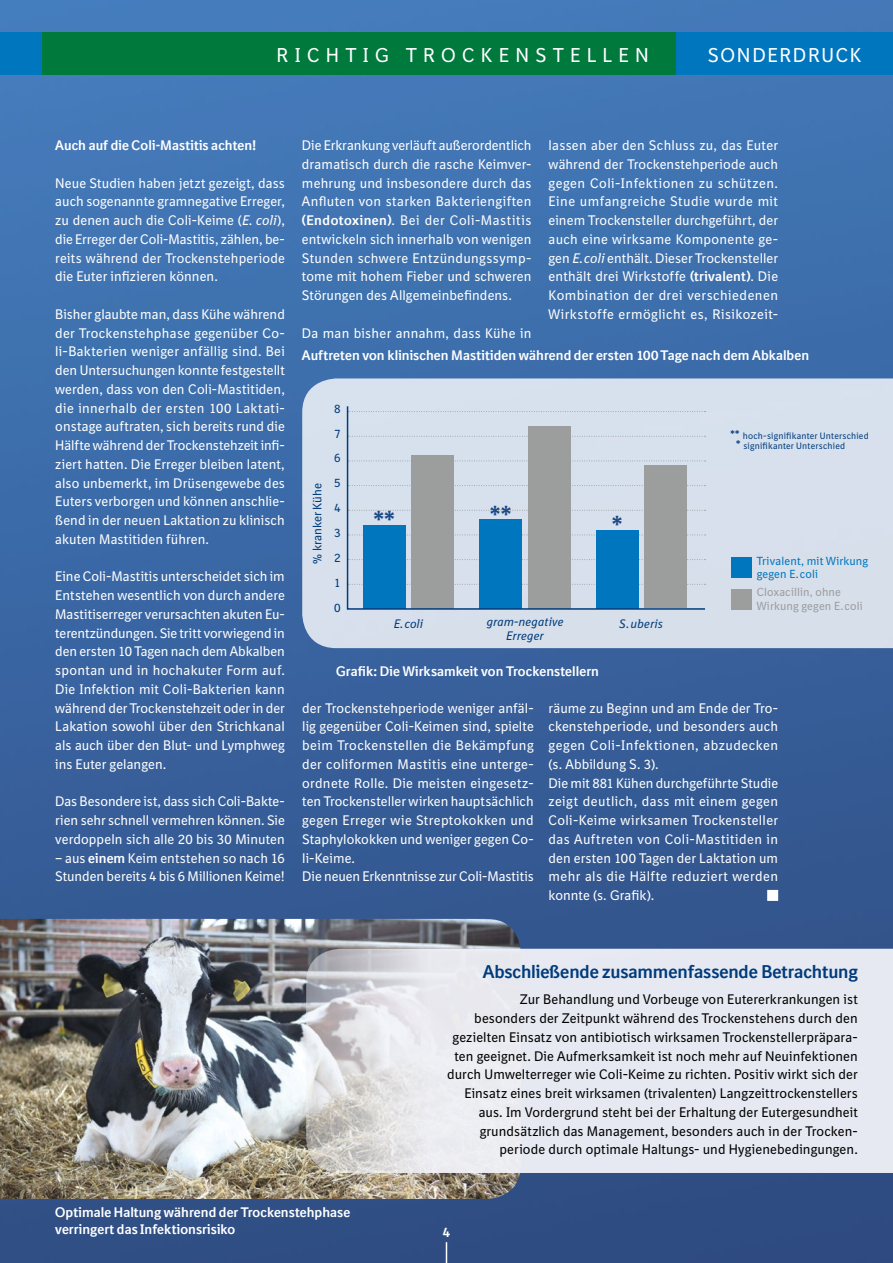
<style>
.page{position:relative;width:893px;height:1263px;background:#fff}
.page>*{position:absolute;margin:0;border:0;box-sizing:border-box;transform-origin:0 0}
.t1{font:19.5px "BI Sans NEXT";color:#fff}
.t2{font:700 18px "BI Sans NEXT";letter-spacing:-.005em;color:#003c7c}
.t3{font:13.5px/18.8px "BI Sans NEXT";letter-spacing:.01em;color:#fff;text-align:justify}
.t4{font:13.5px/18.8px "BI Sans NEXT";letter-spacing:.005em;color:#000;text-align:right}
.t5{font:700 13.5px/17.2px "BI Sans NEXT";letter-spacing:.005em;color:#fff}
.t6{font:italic 12px/14.2px "BI Sans NEXT";letter-spacing:.015em;color:#003c7c;text-align:center}
.t7{font:12px/24.9px "BI Sans NEXT";color:#003c7c;text-align:justify}
.t8{font:11.4px/13.5px "BI Sans NEXT";letter-spacing:.01em;color:#9c9d9d}
.t9{font:11.4px/13.5px "BI Sans NEXT";letter-spacing:.01em;color:#0076be}
.t10{font:9px/10.5px "BI Sans NEXT";letter-spacing:.02em;color:#003c7c}
.s1{font-style:italic}
.s2{font-weight:700}
.s3{font-size:12px}
</style>
<div class="page">
<img style="left:0;top:0;width:893px;height:1263px">
<img style="left:0;top:919px;width:521px;height:280px">
<svg style="left:306px;top:949px;width:587px;height:224px;background:#e4e5ec"></svg>
<div style="left:676px;top:33px;width:217px;height:42px;background:#0076be"></div>
<div style="left:0;top:33px;width:43px;height:42px;background:#0076be"></div>
<div style="left:43px;top:33px;width:633px;height:42px;background:#00793d"></div>
<div style="left:302px;top:378px;width:591px;height:270px;background:#d7e0ec"></div>
<div style="left:731px;top:557px;width:20px;height:21px;background:#0076be"></div>
<div style="left:731px;top:589px;width:20px;height:20px;background:#9c9d9d"></div>
<svg style="left:446px;top:1242px;width:1px;height:21px"></svg>
<div style="left:767px;top:890px;width:11px;height:11px;background:#fff;border:2px solid #fff"></div>
<svg style="left:346px;top:405px;width:360px;height:205px;background:#a4bcce"></svg>
<svg style="left:348px;top:505px;width:358px;height:20px;background:#b9c3cd"></svg>
<h1 class="t1" style="left:276px;top:43px;width:35px">R ichtig</h1>
<h1 class="t1" style="left:406px;top:43px;width:19px">trockenstellen</h1>
<h1 class="t1" style="left:708px;top:43px;width:28px">Sonderdr</h1>
<h1 class="t1" style="left:821px;top:43px;width:28px">uck</h1>
<p class="t5" style="left:55px;top:136px;width:203px">Auch auf die Coli-Mastitis achten!</p>
<p class="t3" style="left:55px;top:173px;width:231px">Neue Studien haben jetzt gezeigt, dass auch sogenannte gramnegative Erreger, zu denen auch die Coli-Keime (<span class="s1">E. coli</span>), die Erreger der Coli-Mastitis, zählen, be&shy;reits während der Trockenstehperiode die Euter infizieren können.</p>
<p class="t3" style="left:55px;top:305px;width:231px">Bisher glaubte man, dass Kühe während der Trockenstehphase gegenüber Co&shy;li-Bakterien weniger anfällig sind. Bei den Untersuchungen konnte festgestellt werden, dass von den Coli-Mastitiden, die innerhalb der ersten 100 Laktati&shy;onstage auftraten, sich bereits rund die Hälfte während der Trockenstehzeit infi&shy;ziert hatten. Die Erreger bleiben latent, also unbemerkt, im Drüsengewebe des Euters verborgen und können anschlie&shy;ßend in der neuen Laktation zu klinisch akuten Mastitiden führen.</p>
<p class="t3" style="left:55px;top:567px;width:231px">Eine Coli-Mastitis unterscheidet sich im Entstehen wesentlich von durch andere Mastitiserreger verursachten akuten Eu&shy;terentzündungen. Sie tritt vorwiegend in den ersten 10 Tagen nach dem Abkalben spontan und in hochakuter Form auf.<br>Die Infektion mit Coli-Bakterien kann während der Trockenstehzeit oder in der Lakation sowohl über den Strichkanal als auch über den Blut- und Lymphweg ins Euter gelangen.</p>
<p class="t3" style="left:55px;top:792px;width:231px">Das Besondere ist, dass sich Coli-Bakte&shy;rien sehr schnell vermehren können. Sie verdoppeln sich alle 20 bis 30 Minuten</p>
<p class="t3" style="left:55px;top:848px;width:231px">– aus <span class="s2">einem</span> Keim entstehen so nach 16<br>Stunden bereits 4 bis 6 Millionen Keime!</p>
<p class="t3" style="left:302px;top:136px;width:231px">Die Erkrankung verläuft außerordentlich dramatisch durch die rasche Keimver&shy;mehrung und insbesondere durch das Anfluten von starken Bakteriengiften <span class="s2">(Endotoxinen)</span>. Bei der Coli-Mastitis entwickeln sich innerhalb von wenigen Stunden schwere Entzündungssymp&shy;tome mit hohem Fieber und schweren Störungen des Allgemeinbefindens.</p>
<p class="t3" style="left:302px;top:323px;width:231px">Da man bisher annahm, dass Kühe in</p>
<p class="t3" style="left:549px;top:136px;width:231px">lassen aber den Schluss zu, das Euter während der Trockenstehperiode auch gegen Coli-Infektionen zu schützen.<br>Eine umfangreiche Studie wurde mit einem Trockensteller durchgeführt, der auch eine wirksame Komponente ge&shy;gen <span class="s1">E.coli</span> enthält. Dieser Trockensteller enthält drei Wirkstoffe <span class="s2">(trivalent)</span>. Die Kombination der drei verschiedenen Wirkstoffe ermöglicht es, Risikozeit-</p>
<p class="t5" style="left:302px;top:347px;width:509px">Auftreten von klinischen Mastitiden während der ersten 100 Tage nach dem Abkalben</p>
<p class="t7" style="left:305px;top:564px;width:82px;rotate:-90deg">% kranker Kühe</p>
<p class="t7" style="left:334px;top:396px;width:8px">8<br>7<br>6<br>5<br>4<br>3<br>2<br>1<br>0</p>
<p class="t6" style="left:394px;top:617px;width:31px">E.coli</p>
<p class="t6" style="left:486px;top:614px;width:78px">gram-negative<br>Erreger</p>
<p class="t6" style="left:619px;top:617px;width:45px">S.uberis</p>
<p class="t5" style="left:336px;top:662px;width:264px">Grafik: Die Wirksamkeit von Trockenstellern</p>
<p class="t10" style="left:736px;top:430px;width:134px;text-indent:-6px"><span class="s3">**</span> hoch-signifikanter Unterschied <span class="s3">*</span> signifikanter Unterschied</p>
<p class="t9" style="left:757px;top:554px;width:113px">Trivalent, mit Wirkung gegen E.coli</p>
<p class="t8" style="left:757px;top:585px;width:107px">Cloxacillin, ohne<br>Wirkung gegen E.coli</p>
<p class="t3" style="left:302px;top:698px;width:233px;text-align:left">der Trockenstehperiode weniger anfäl&shy;lig gegenüber Coli-Keimen sind, spielte beim Trockenstellen die Bekämpfung der coliformen Mastitis eine unterge&shy;ordnete Rolle. Die meisten eingesetz&shy;ten Trockensteller wirken hauptsächlich gegen Erreger wie Streptokokken und Staphylokokken und weniger gegen Co&shy;li-Keime.<br>Die neuen Erkenntnisse zur Coli-Mastitis</p>
<p class="t3" style="left:549px;top:698px;width:231px;text-align:left">räume zu Beginn und am Ende der Tro&shy;ckenstehperiode, und besonders auch gegen Coli-Infektionen, abzudecken (s. Abbildung S. 3).<br>Die mit 881 Kühen durchgeführte Studie zeigt deutlich, dass mit einem gegen Coli-Keime wirksamen Trockensteller das Auftreten von Coli-Mastitiden in den ersten 100 Tagen der Laktation um mehr als die Hälfte reduziert werden konnte (s. Grafik).</p>
<h2 class="t2" style="left:483px;top:961px;width:377px">Abschließende zusammenfassende Betrachtung</h2>
<p class="t4" style="left:447px;top:990px;width:412px">Zur Behandlung und Vorbeuge von Eutererkrankungen ist<br>besonders der Zeitpunkt während des Trockenstehens durch den gezielten Einsatz von antibiotisch wirksamen Trockenstellerpräpara&shy;ten geeignet. Die Aufmerksamkeit ist noch mehr auf Neuinfektionen durch Umwelterreger wie Coli-Keime zu richten. Positiv wirkt sich der Einsatz eines breit wirksamen (trivalenten) Langzeittrockenstellers aus. Im Vordergrund steht bei der Erhaltung der Eutergesundheit grundsätzlich das Management, besonders auch in der Trocken&shy;periode durch optimale Haltungs- und Hygienebedingungen.</p>
<p class="t5" style="left:55px;top:1203px;width:297px">Optimale Haltung während der Trockenstehphase verringert das Infektionsrisiko</p>
<p class="t5" style="left:443px;top:1224px;width:9px">4</p>
</div>
